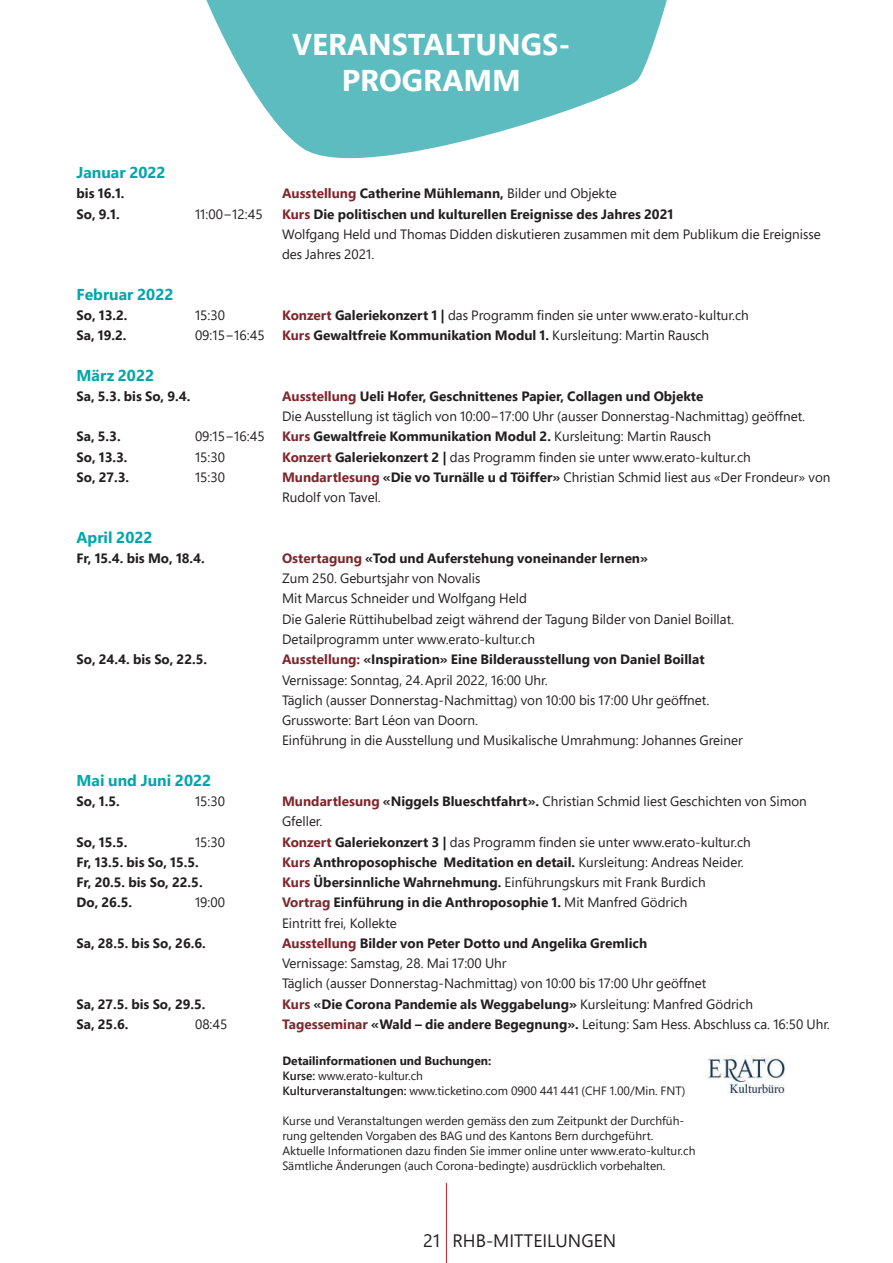
<style>
.page{position:relative;width:893px;height:1263px;background:#fff}
.page>*{position:absolute;margin:0;border:0;box-sizing:border-box;transform-origin:0 0}
.t1{font:700 30px/36px "Segoe Pro";color:#fff;text-align:center}
.t2{font:18px "Segoe Pro";color:#231f20}
.t3{font:700 15.75px "Segoe Pro";color:#00a7aa}
.t4{font:13.5px/20.2px "Segoe Pro";color:#231f20}
.t5{font:700 13.5px "Segoe Pro";color:#231f20}
.t6{font:12px/15px "Segoe Pro";color:#231f20}
.s1{color:#80262c}
.s2{font-weight:400}
.s3{font-weight:700;color:#80262c}
.s4{font-weight:700}
.s5{font-weight:600}
</style>
<div class="page">
<hr style="left:446px;top:1183px;width:1px;height:80px;background:#c22026">
<img style="left:706px;top:1056px;width:79px;height:39px">
<svg style="left:206px;top:0;width:461px;height:159px;fill:#5dbcbf"></svg>
<h1 class="t1" style="left:292px;top:29px;width:280px">VERANSTALTUNGS-<br>PROGRAMM</h1>
<p class="t3" style="left:77px;top:166px;width:91px">Januar 2022</p>
<p class="t5" style="left:77px;top:188px;width:50px">bis 16.1.</p>
<p class="t5" style="left:282px;top:188px;width:336px"><span class="s1">Ausstellung</span> Catherine Mühlemann, <span class="s2">Bilder und Objekte</span></p>
<p class="t5" style="left:77px;top:208px;width:45px">So, 9.1.</p>
<p class="t4" style="left:195px;top:203px;width:69px">11:00−12:45</p>
<p class="t4" style="left:282px;top:205px;width:540px"><span class="s3">Kurs</span> <span class="s4">Die politischen und kulturellen Ereignisse des Jahres 2021<br></span>Wolfgang Held und Thomas Didden diskutieren zusammen mit dem Publikum die Ereignisse des Jahres 2021.</p>
<p class="t3" style="left:77px;top:288px;width:98px">Februar 2022</p>
<p class="t5" style="left:77px;top:310px;width:53px">So, 13.2.</p>
<p class="t4" style="left:195px;top:306px;width:32px">15:30</p>
<p class="t4" style="left:282px;top:305px;width:468px"><span class="s3">Konzert</span> <span class="s4">Galeriekonzert 1 |</span> das Programm finden sie unter www.erato-kultur.ch</p>
<p class="t5" style="left:77px;top:330px;width:52px">Sa, 19.2.</p>
<p class="t4" style="left:195px;top:325px;width:71px">09:15−16:45</p>
<p class="t5" style="left:282px;top:330px;width:429px"><span class="s1">Kurs</span> Gewaltfreie Kommunikation Modul 1. <span class="s2">Kursleitung: Martin Rausch</span></p>
<p class="t3" style="left:77px;top:369px;width:79px">März 2022</p>
<p class="t5" style="left:77px;top:391px;width:115px">Sa, 5.3. bis So, 9.4.</p>
<p class="t4" style="left:282px;top:386px;width:525px"><span class="s3">Ausstellung</span> <span class="s4">Ueli Hofer, Geschnittenes Papier, Collagen und Objekte<br></span>Die Ausstellung ist täglich von 10:00−17:00 Uhr (ausser Donnerstag-Nachmittag) geöffnet.</p>
<p class="t5" style="left:77px;top:431px;width:46px">Sa, 5.3.</p>
<p class="t4" style="left:195px;top:426px;width:71px">09:15−16:45</p>
<p class="t5" style="left:282px;top:431px;width:430px"><span class="s1">Kurs</span> Gewaltfreie Kommunikation Modul 2. <span class="s2">Kursleitung: Martin Rausch</span></p>
<p class="t5" style="left:77px;top:451px;width:53px">So, 13.3.</p>
<p class="t4" style="left:195px;top:448px;width:32px">15:30</p>
<p class="t4" style="left:282px;top:446px;width:470px"><span class="s3">Konzert</span> <span class="s4">Galeriekonzert 2 |</span> das Programm finden sie unter www.erato-kultur.ch</p>
<p class="t5" style="left:77px;top:472px;width:54px">So, 27.3.</p>
<p class="t4" style="left:195px;top:468px;width:32px">15:30</p>
<p class="t4" style="left:282px;top:468px;width:550px"><span class="s3">Mundartlesung</span> <span class="s4">«Die vo Turnälle u d Töiffer»</span> Christian Schmid liest aus «Der Frondeur» von<br>Rudolf von Tavel.</p>
<p class="t3" style="left:77px;top:531px;width:77px">April 2022</p>
<p class="t5" style="left:77px;top:553px;width:130px">Fr, 15.4. bis Mo, 18.4.</p>
<p class="t4" style="left:282px;top:549px;width:454px"><span class="s3">Ostertagung</span> <span class="s4">«Tod und Auferstehung voneinander lernen»<br></span>Zum 250. Geburtsjahr von Novalis<br>Mit Marcus Schneider und Wolfgang Held<br>Die Galerie Rüttihubelbad zeigt während der Tagung Bilder von Daniel Boillat.<br>Detailprogramm unter www.erato-kultur.ch</p>
<p class="t5" style="left:77px;top:654px;width:132px">So, 24.4. bis So, 22.5.</p>
<p class="t4" style="left:282px;top:650px;width:462px"><span class="s3">Ausstellung:</span> <span class="s4">«Inspiration» Eine Bilderausstellung von Daniel Boillat </span>Vernissage: Sonntag, 24. April 2022, 16:00 Uhr.<br>Täglich (ausser Donnerstag-Nachmittag) von 10:00 bis 17:00 Uhr geöffnet.<br>Grussworte: Bart Léon van Doorn.<br>Einführung in die Ausstellung und Musikalische Umrahmung: Johannes Greiner</p>
<p class="t3" style="left:77px;top:774px;width:136px">Mai und Juni 2022</p>
<p class="t5" style="left:77px;top:796px;width:45px">So, 1.5.</p>
<p class="t4" style="left:195px;top:792px;width:32px">15:30</p>
<p class="t4" style="left:282px;top:792px;width:526px"><span class="s3">Mundartlesung</span> <span class="s4">«Niggels Blueschtfahrt».</span> Christian Schmid liest Geschichten von Simon<br>Gfeller.</p>
<p class="t5" style="left:77px;top:836px;width:53px">So, 15.5.</p>
<p class="t4" style="left:195px;top:833px;width:32px">15:30</p>
<p class="t4" style="left:282px;top:831px;width:470px"><span class="s3">Konzert</span> <span class="s4">Galeriekonzert 3 |</span> das Programm finden sie unter www.erato-kultur.ch</p>
<p class="t5" style="left:77px;top:856px;width:124px">Fr, 13.5. bis So, 15.5.</p>
<p class="t5" style="left:282px;top:856px;width:463px"><span class="s1">Kurs</span> Anthroposophische Meditation en detail. <span class="s2">Kursleitung: Andreas Neider.</span></p>
<p class="t5" style="left:77px;top:877px;width:128px">Fr, 20.5. bis So, 22.5.</p>
<p class="t4" style="left:282px;top:873px;width:425px"><span class="s3">Kurs</span> <span class="s4">Übersinnliche Wahrnehmung.</span> Einführungskurs mit Frank Burdich</p>
<p class="t5" style="left:77px;top:897px;width:57px">Do, 26.5.</p>
<p class="t4" style="left:195px;top:893px;width:32px">19:00</p>
<p class="t4" style="left:282px;top:893px;width:407px"><span class="s3">Vortrag</span> <span class="s4">Einführung in die Anthroposophie 1.</span> Mit Manfred Gödrich<br>Eintritt frei, Kollekte</p>
<p class="t5" style="left:77px;top:937px;width:131px">Sa, 28.5. bis So, 26.6.</p>
<p class="t4" style="left:282px;top:934px;width:426px"><span class="s3">Ausstellung</span> <span class="s4">Bilder von Peter Dotto und Angelika Gremlich<br></span>Vernissage: Samstag, 28. Mai 17:00 Uhr<br>Täglich (ausser Donnerstag-Nachmittag) von 10:00 bis 17:00 Uhr geöffnet</p>
<p class="t5" style="left:77px;top:998px;width:131px">Sa, 27.5. bis So, 29.5.</p>
<p class="t5" style="left:282px;top:998px;width:472px"><span class="s1">Kurs</span> «Die Corona Pandemie als Weggabelung» <span class="s2">Kursleitung: Manfred Gödrich</span></p>
<p class="t5" style="left:77px;top:1018px;width:53px">Sa, 25.6.</p>
<p class="t4" style="left:195px;top:1015px;width:34px">08:45</p>
<p class="t4" style="left:282px;top:1015px;width:549px"><span class="s3">Tagesseminar</span> <span class="s4">«Wald – die andere Begegnung».</span> Leitung: Sam Hess. Abschluss ca. 16:50 Uhr.</p>
<p class="t6" style="left:282px;top:1055px;width:404px"><span class="s4">Detailinformationen und Buchungen:<br></span><span class="s5">Kurse:</span> www.erato-kultur.ch<br><span class="s5">Kulturveranstaltungen:</span> www.ticketino.com 0900 441 441 (CHF 1.00/Min. FNT)</p>
<p class="t6" style="left:282px;top:1115px;width:415px">Kurse und Veranstaltungen werden gemäss den zum Zeitpunkt der Durchfüh&shy;rung geltenden Vorgaben des BAG und des Kantons Bern durchgeführt.<br>Aktuelle Informationen dazu finden Sie immer online unter www.erato-kultur.ch Sämtliche Änderungen (auch Corona-bedingte) ausdrücklich vorbehalten.</p>
<h2 class="t2" style="left:423px;top:1233px;width:194px">21 RHB-MITTEILUNGEN</h2>
</div>
